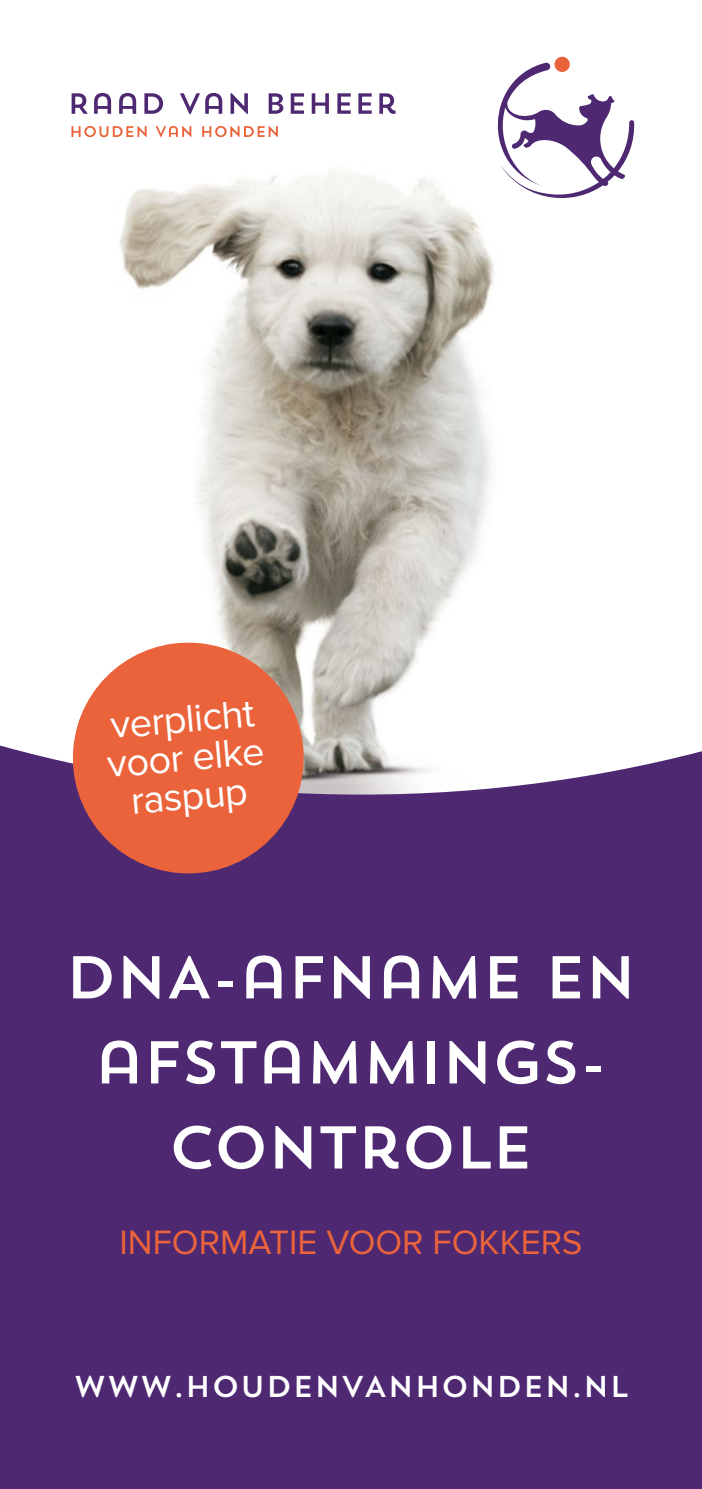
<style>
.page{position:relative;width:702px;height:1489px;background:#fff}
.page>*{position:absolute;margin:0;border:0;box-sizing:border-box;transform-origin:0 0}
.t1{font:60px/85px "Trend Sans One";letter-spacing:-.05em;color:#fff;text-align:center}
.t2{font:40px/38.8px "Proxima Nova";color:#fff;text-align:center}
.t3{font:35px "Proxima Nova";color:#ea633a}
.t4{font:30px "Trend Sans One";color:#fff}
</style>
<div class="page">
<img style="left:89px;top:126px;width:405px;height:619px">
<div style="left:0;top:745px;width:702px;height:743px;background:#4e2972"></div>
<svg style="left:72px;top:93px;width:16px;height:21px"></svg>
<svg style="left:94px;top:93px;width:17px;height:21px"></svg>
<svg style="left:119px;top:93px;width:17px;height:21px"></svg>
<svg style="left:144px;top:93px;width:19px;height:21px"></svg>
<svg style="left:180px;top:93px;width:42px;height:21px"></svg>
<svg style="left:230px;top:93px;width:18px;height:21px"></svg>
<svg style="left:268px;top:93px;width:15px;height:21px"></svg>
<svg style="left:291px;top:93px;width:13px;height:21px"></svg>
<svg style="left:312px;top:93px;width:17px;height:21px"></svg>
<svg style="left:337px;top:93px;width:14px;height:21px"></svg>
<svg style="left:358px;top:93px;width:13px;height:21px"></svg>
<svg style="left:379px;top:93px;width:16px;height:21px"></svg>
<svg style="left:71px;top:126px;width:76px;height:11px"></svg>
<svg style="left:155px;top:126px;width:36px;height:11px"></svg>
<svg style="left:202px;top:126px;width:76px;height:11px"></svg>
<svg style="left:485px;top:63px;width:149px;height:136px"></svg>
<div style="left:554px;top:57px;width:15px;height:15px;background:#e9633a;border-radius:50%"></div>
<svg style="left:68px;top:637px;width:241px;height:241px;background:#d36c58"></svg>
<p class="t2" style="left:102px;top:706px;width:159px;rotate:-5deg">verplicht voor elke raspup</p>
<p class="t1" style="left:64px;top:933px;width:574px">DNA-AFNAME EN<br>AFSTAMMINGS-<br>CONTROLE</p>
<p class="t3" style="left:119px;top:1221px;width:464px">INFORMATIE VOOR FOKKERS</p>
<p class="t4" style="left:74px;top:1367px;width:557px">WWW.HOUDENVANHONDEN.NL</p>
</div>
